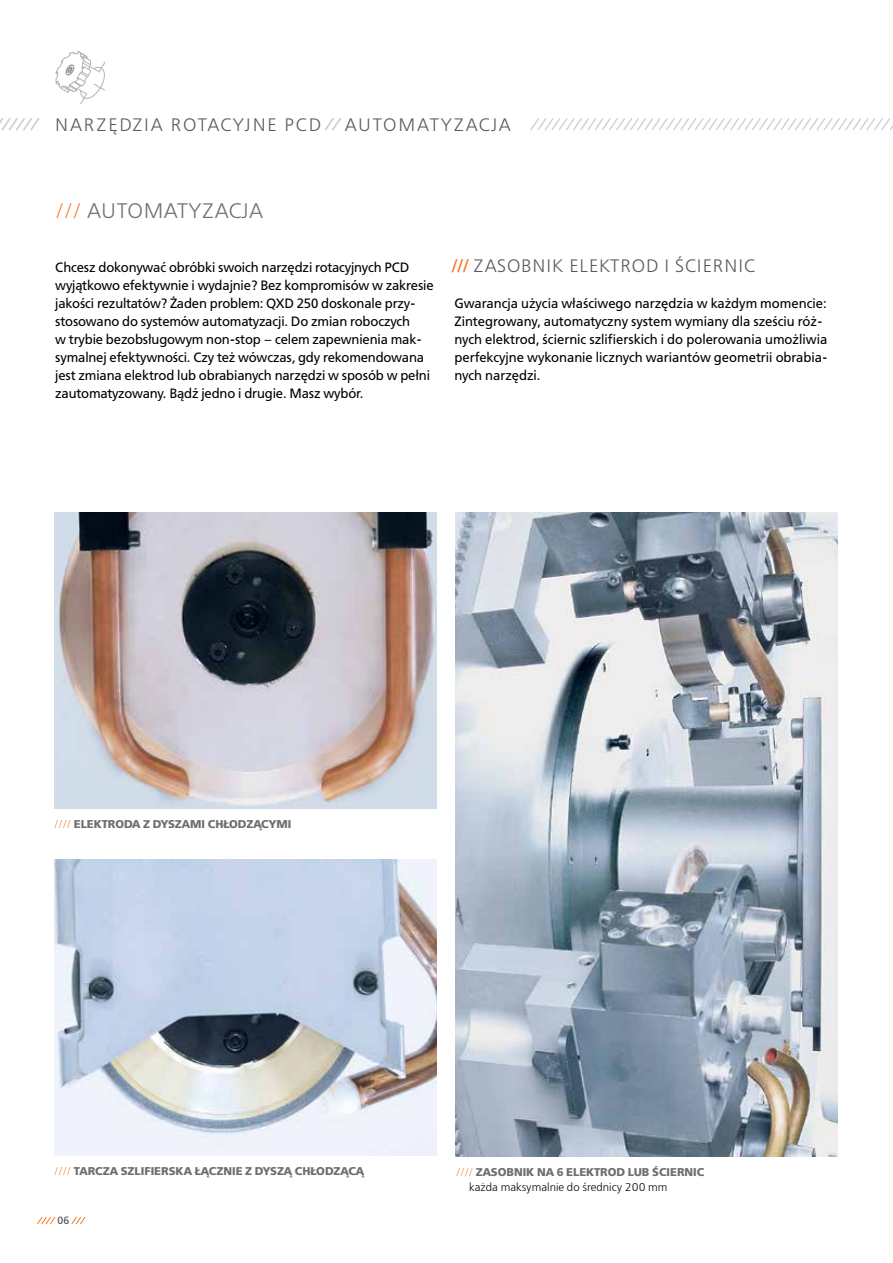
<style>
.page{position:relative;width:893px;height:1263px;background:#fff}
.page>*{position:absolute;margin:0;border:0;box-sizing:border-box;transform-origin:0 0}
.t1{font:300 21px "Free Set";letter-spacing:.015em;color:#6d6e71}
.t2{font:300 18px "Free Set";letter-spacing:.06em;color:#58595b}
.t3{font:300 18px "Free Set";letter-spacing:.1em;color:#58595b}
.t4{font:300 18px "Free Set";letter-spacing:.085em;color:#58595b}
.t5{font:13.5px/18px "Free Set";letter-spacing:-.01em;color:#000}
.t6{font:700 11.25px "Free Set";color:#6d6e71}
.t7{font:300 11.25px/15px "Free Set";color:#000}
.t8{font:10.5px "Free Set";color:#4d4d4f}
.s1{color:#f17724}
.s2{font-weight:400;color:#f17724}
.s3{font-weight:300;color:#f17724}
.s4{font-weight:700;color:#6d6e71}
</style>
<div class="page">
<svg style="left:37px;top:1216px;width:19px;height:9px"></svg>
<svg style="left:71px;top:1216px;width:15px;height:9px"></svg>
<svg style="left:56px;top:51px;width:50px;height:53px"></svg>
<img style="left:456px;top:513px;width:382px;height:644px">
<img style="left:54px;top:513px;width:382px;height:295px">
<img style="left:54px;top:860px;width:382px;height:295px">
<svg style="left:324px;top:118px;width:17px;height:13px"></svg>
<svg style="left:530px;top:118px;width:363px;height:13px"></svg>
<svg style="left:0;top:118px;width:40px;height:13px"></svg>
<h2 class="t3" style="left:55px;top:113px;width:267px">NARZĘDZIA ROTACYJNE PCD</h2>
<h2 class="t4" style="left:345px;top:113px;width:168px">AUTOMATYZACJA</h2>
<h1 class="t1" style="left:56px;top:198px;width:209px"><span class="s1">///</span> AUTOMATYZACJA</h1>
<p class="t5" style="left:55px;top:258px;width:380px">Chcesz dokonywać obróbki swoich narzędzi rotacyjnych PCD wyjątkowo efektywnie i wydajnie? Bez kompromisów w zakresie jakości rezultatów? Żaden problem: QXD 250 doskonale przy&shy;stosowano do systemów automatyzacji. Do zmian roboczych<br>w trybie bezobsługowym non-stop – celem zapewnienia mak&shy;symalnej efektywności. Czy też wówczas, gdy rekomendowana jest zmiana elektrod lub obrabianych narzędzi w sposób w pełni zautomatyzowany. Bądź jedno i drugie. Masz wybór.</p>
<h2 class="t2" style="left:452px;top:254px;width:304px"><span class="s2">///</span> ZASOBNIK ELEKTROD I ŚCIERNIC</h2>
<p class="t5" style="left:454px;top:294px;width:375px">Gwarancja użycia właściwego narzędzia w każdym momencie:<br>Zintegrowany, automatyczny system wymiany dla sześciu róż&shy;nych elektrod, ściernic szlifierskich i do polerowania umożliwia perfekcyjne wykonanie licznych wariantów geometrii obrabia&shy;nych narzędzi.</p>
<p class="t6" style="left:54px;top:817px;width:239px"><span class="s3">////</span> ELEKTRODA Z DYSZAMI CHŁODZĄCYMI</p>
<p class="t6" style="left:54px;top:1164px;width:312px"><span class="s3">////</span> TARCZA SZLIFIERSKA ŁĄCZNIE Z DYSZĄ CHŁODZĄCĄ</p>
<p class="t8" style="left:57px;top:1214px;width:13px">06</p>
<p class="t7" style="left:469px;top:1164px;width:236px;text-indent:-13px"><span class="s1">////</span> <span class="s4">ZASOBNIK NA 6 ELEKTROD LUB ŚCIERNIC </span>każda maksymalnie do średnicy 200 mm</p>
</div>
